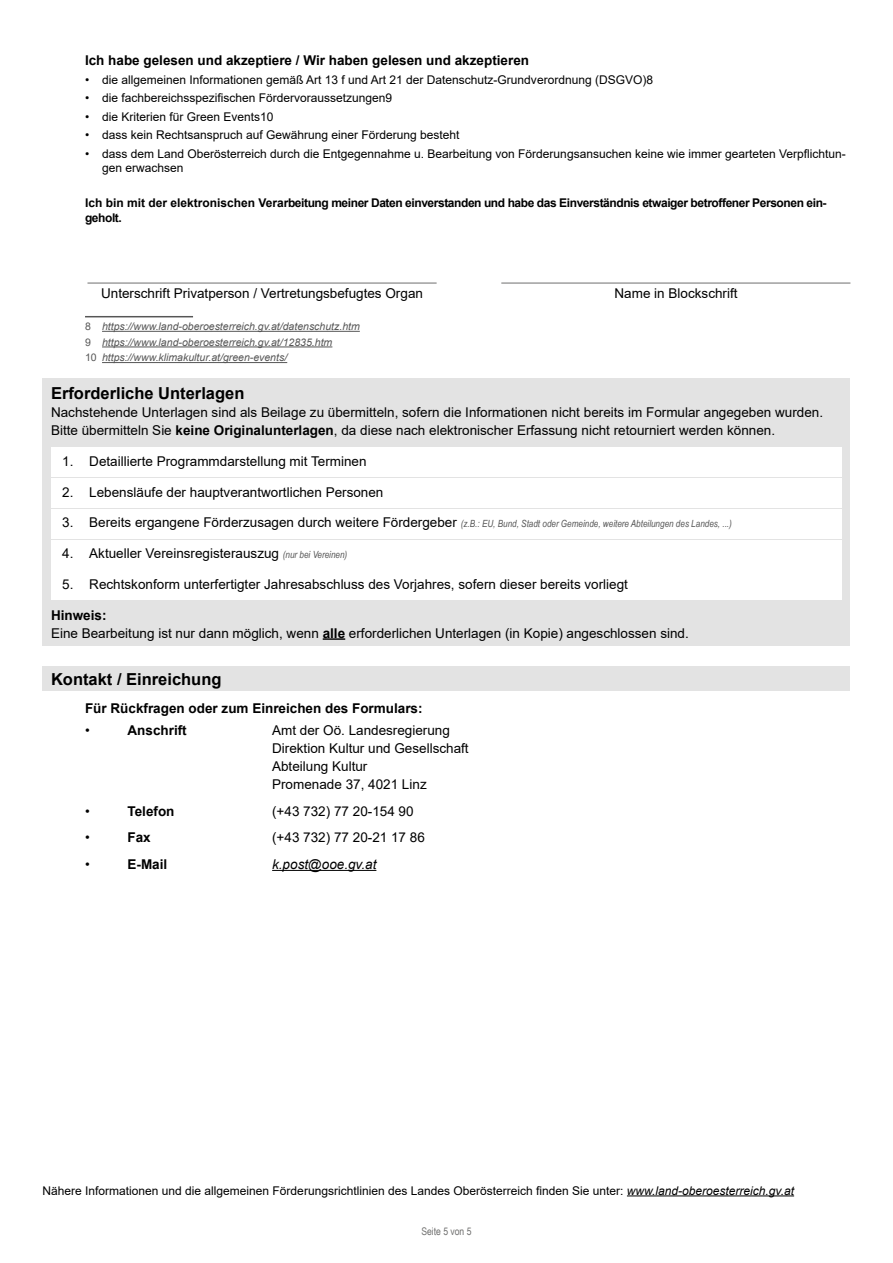
<style>
.page{position:relative;width:893px;height:1263px;background:#fff}
.page>*{position:absolute;margin:0;border:0;box-sizing:border-box;transform-origin:0 0}
.Formularabschnitt_H2{font:700 16.5px "Arial";color:#000}
.Formular_Abschluss_P_Text_-_OHNE_Grundli{font:13.5px/18px "Arial";color:#000}
.Formular_Abschluss_H3{font:700 13.5px "Arial";color:#000}
.Formularabschnitt_P_Datum_Unterschrift{font:13.5px "Arial";color:#000}
.t1{font:italic 13.5px "Arial";color:#000}
.Formular_Abschluss_P_Hinweis_Datenschutz{font:12px/14.2px "Arial";color:#000}
.Auszug_Förderrichtlinien_P_Fließtext_ohn{font:700 12px/14.2px "Arial";letter-spacing:-.035em;color:#000}
.AUT_Fußnote{font:italic 10.5px "Arial";color:#565656}
.t2{font:10.5px "Arial Narrow";color:#6f6f6e}
.t3{font:italic 9.9px "Arial Narrow";color:#565656}
.s1{font-style:normal}
.s2{font-weight:700}
.s3{font-family:"Arial";font-style:normal;font-size:13.5px;color:#000}
.s4{font-family:"Arial Narrow";font-style:italic;font-size:9.9px;color:#565656}
.s5{font-style:italic}
</style>
<div class="page">
<hr style="left:87px;top:283px;width:350px;height:1px;background:#6f6f6e">
<hr style="left:501px;top:283px;width:349px;height:1px;background:#6f6f6e">
<hr style="left:85px;top:316px;width:108px;height:1px;background:#565656">
<hr style="left:102px;top:331px;width:258px;height:1px;background:#565656">
<hr style="left:102px;top:347px;width:230px;height:1px;background:#565656">
<hr style="left:102px;top:362px;width:185px;height:1px;background:#565656">
<div style="left:43px;top:667px;width:807px;height:24px;background:#e3e3e3"></div>
<hr style="left:272px;top:870px;width:104px;height:1px;background:#000">
<div style="left:43px;top:379px;width:807px;height:267px;background:#e3e3e3"></div>
<div style="left:51px;top:447px;width:791px;height:30px;background:#fff"></div>
<div style="left:51px;top:478px;width:791px;height:30px;background:#fff"></div>
<div style="left:51px;top:509px;width:791px;height:30px;background:#fff"></div>
<div style="left:51px;top:540px;width:791px;height:29px;background:#fff"></div>
<div style="left:51px;top:570px;width:791px;height:30px;background:#fff"></div>
<hr style="left:323px;top:638px;width:22px;height:2px;background:#000">
<hr style="left:627px;top:1195px;width:167px;height:1px;background:#000">
<h3 class="Formular_Abschluss_H3" style="left:85px;top:51px;width:446px">Ich habe gelesen und akzeptiere / Wir haben gelesen und akzeptieren</h3>
<p class="Formular_Abschluss_P_Hinweis_Datenschutz" style="left:85px;top:72px;width:569px">• die allgemeinen Informationen gemäß Art 13 f und Art 21 der Datenschutz-Grundverordnung (DSGVO)8</p>
<p class="Formular_Abschluss_P_Hinweis_Datenschutz" style="left:85px;top:91px;width:309px">• die fachbereichsspezifischen Fördervoraussetzungen9</p>
<p class="Formular_Abschluss_P_Hinweis_Datenschutz" style="left:85px;top:109px;width:190px">• die Kriterien für Green Events10</p>
<p class="Formular_Abschluss_P_Hinweis_Datenschutz" style="left:85px;top:128px;width:376px">• dass kein Rechtsanspruch auf Gewährung einer Förderung besteht</p>
<p class="Formular_Abschluss_P_Hinweis_Datenschutz" style="left:102px;top:146px;width:745px;text-indent:-17px">• dass dem Land Oberösterreich durch die Entgegennahme u. Bearbeitung von Förderungsansuchen keine wie immer gearteten Verpflichtun&shy;gen erwachsen</p>
<p class="Auszug_Förderrichtlinien_P_Fließtext_ohn" style="left:85px;top:196px;width:743px">Ich bin mit der elektronischen Verarbeitung meiner Daten einverstanden und habe das Einverständnis etwaiger betroffener Personen ein&shy;geholt.</p>
<p class="Formularabschnitt_P_Datum_Unterschrift" style="left:101px;top:284px;width:323px">Unterschrift Privatperson / Vertretungsbefugtes Organ</p>
<p class="Formularabschnitt_P_Datum_Unterschrift" style="left:615px;top:284px;width:125px">Name in Blockschrift</p>
<p class="AUT_Fußnote" style="left:85px;top:320px;width:276px"><span class="s1">8</span> https://www.land-oberoesterreich.gv.at/datenschutz.htm</p>
<p class="AUT_Fußnote" style="left:85px;top:335px;width:249px"><span class="s1">9</span> https://www.land-oberoesterreich.gv.at/12835.htm</p>
<p class="AUT_Fußnote" style="left:85px;top:351px;width:204px"><span class="s1">10</span> https://www.klimakultur.at/green-events/</p>
<h2 class="Formularabschnitt_H2" style="left:51px;top:382px;width:195px">Erforderliche Unterlagen</h2>
<p class="Formular_Abschluss_P_Text_-_OHNE_Grundli" style="left:51px;top:403px;width:774px">Nachstehende Unterlagen sind als Beilage zu übermitteln, sofern die Informationen nicht bereits im Formular angegeben wurden.<br>Bitte übermitteln Sie <span class="s2">keine Originalunterlagen</span>, da diese nach elektronischer Erfassung nicht retourniert werden können.</p>
<p class="Formular_Abschluss_P_Text_-_OHNE_Grundli" style="left:62px;top:452px;width:306px">1. Detaillierte Programmdarstellung mit Terminen</p>
<p class="Formular_Abschluss_P_Text_-_OHNE_Grundli" style="left:62px;top:483px;width:323px">2. Lebensläufe der hauptverantwortlichen Personen</p>
<p class="t3" style="left:62px;top:517px;width:671px"><span class="s3">3. Bereits ergangene Förderzusagen durch weitere Fördergeber</span> (z.B.: EU, Bund, Stadt oder Gemeinde, weitere Abteilungen des Landes, ...)</p>
<p class="Formular_Abschluss_P_Text_-_OHNE_Grundli" style="left:62px;top:544px;width:287px">4. Aktueller Vereinsregisterauszug <span class="s4">(nur bei Vereinen)</span></p>
<p class="Formular_Abschluss_P_Text_-_OHNE_Grundli" style="left:62px;top:575px;width:567px">5. Rechtskonform unterfertigter Jahresabschluss des Vorjahres, sofern dieser bereits vorliegt</p>
<p class="Formular_Abschluss_P_Text_-_OHNE_Grundli" style="left:51px;top:606px;width:639px"><span class="s2">Hinweis:<br></span>Eine Bearbeitung ist nur dann möglich, wenn <span class="s2">alle</span> erforderlichen Unterlagen (in Kopie) angeschlossen sind.</p>
<h2 class="Formularabschnitt_H2" style="left:51px;top:667px;width:172px">Kontakt / Einreichung</h2>
<h3 class="Formular_Abschluss_H3" style="left:85px;top:699px;width:339px">Für Rückfragen oder zum Einreichen des Formulars:</h3>
<p class="Formular_Abschluss_P_Text_-_OHNE_Grundli" style="left:85px;top:722px;width:6px">•</p>
<p class="Formular_Abschluss_H3" style="left:128px;top:721px;width:61px">Anschrift</p>
<p class="Formular_Abschluss_P_Text_-_OHNE_Grundli" style="left:272px;top:722px;width:198px">Amt der Oö. Landesregierung<br>Direktion Kultur und Gesellschaft<br>Abteilung Kultur<br>Promenade 37, 4021 Linz</p>
<p class="Formular_Abschluss_P_Text_-_OHNE_Grundli" style="left:85px;top:802px;width:6px">•</p>
<p class="Formular_Abschluss_H3" style="left:128px;top:802px;width:49px">Telefon</p>
<p class="Formular_Abschluss_P_Text_-_OHNE_Grundli" style="left:272px;top:802px;width:143px">(+43 732) 77 20-154 90</p>
<p class="Formular_Abschluss_P_Text_-_OHNE_Grundli" style="left:85px;top:829px;width:6px">•</p>
<p class="Formular_Abschluss_H3" style="left:128px;top:828px;width:25px">Fax</p>
<p class="Formular_Abschluss_P_Text_-_OHNE_Grundli" style="left:272px;top:829px;width:154px">(+43 732) 77 20-21 17 86</p>
<p class="Formular_Abschluss_P_Text_-_OHNE_Grundli" style="left:85px;top:855px;width:6px">•</p>
<p class="Formular_Abschluss_H3" style="left:128px;top:855px;width:41px">E-Mail</p>
<p class="t1" style="left:272px;top:855px;width:106px">k.post@ooe.gv.at</p>
<p class="Formular_Abschluss_P_Hinweis_Datenschutz" style="left:43px;top:1183px;width:753px">Nähere Informationen und die allgemeinen Förderungsrichtlinien des Landes Oberösterreich finden Sie unter: <span class="s5">www.land-oberoesterreich.gv.at</span></p>
<p class="t2" style="left:421px;top:1223px;width:52px">Seite 5 von 5</p>
</div>
